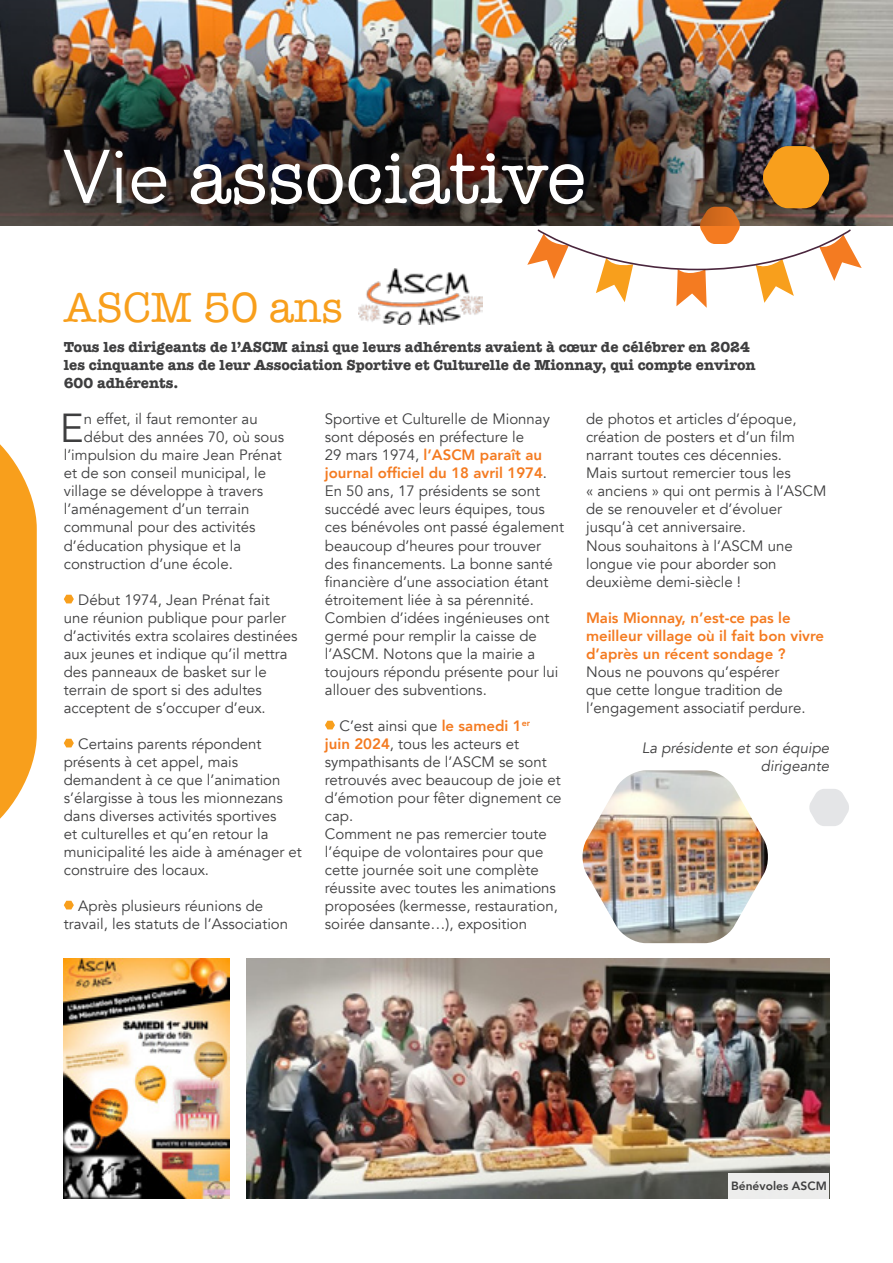
<style>
.page{position:relative;width:893px;height:1263px;background:#fff}
.page>*{position:absolute;margin:0;border:0;box-sizing:border-box;transform-origin:0 0}
.t1{font:75px "American Typewriter";color:#fff}
.t2{font:43.5px "American Typewriter";color:#f89f1c}
.t3{font:40.35px "Avenir";color:#3e3e3f}
.t4{font:15px/18px "Avenir";color:#3e3e3f}
.t5{font:700 15px/18px "American Typewriter";color:#3e3e3f}
.t6{font:800 15px/18px "Avenir";color:#f47b21}
.t7{font:italic 15px/18px "Avenir";color:#3e3e3f;text-align:right}
.t8{font:800 12px "Avenir";color:#3e3e3f}
.s1{font-family:"Avenir"}
.s2{font-weight:800;color:#f47b21}
</style>
<div class="page">
<img style="left:0;top:0;width:893px;height:225px">
<img style="left:0;top:4px;width:791px;height:222px">
<div style="left:47px;top:132px;width:555px;height:91px;background:#231f20;opacity:.75"></div>
<svg style="left:64px;top:595px;width:10px;height:8px"></svg>
<svg style="left:64px;top:739px;width:10px;height:8px"></svg>
<svg style="left:64px;top:901px;width:10px;height:8px"></svg>
<svg style="left:325px;top:721px;width:10px;height:8px"></svg>
<svg style="left:0;top:444px;width:37px;height:375px;background:#f9ad3f"></svg>
<img style="left:247px;top:958px;width:582px;height:240px">
<img style="left:64px;top:958px;width:166px;height:240px">
<img style="left:527px;top:146px;width:335px;height:162px">
<img style="left:359px;top:269px;width:124px;height:55px">
<img style="left:582px;top:770px;width:186px;height:174px">
<svg style="left:809px;top:789px;width:40px;height:37px"></svg>
<div style="left:729px;top:1173px;width:100px;height:25px;background:#ececec"></div>
<h1 class="t1" style="left:64px;top:121px;width:524px"><span class="s1">Vie</span> associative</h1>
<h2 class="t2" style="left:64px;top:274px;width:281px">ASCM 50 ans</h2>
<p class="t5" style="left:64px;top:338px;width:693px">Tous les dirigeants de l’ASCM ainsi que leurs adhérents avaient à cœur de célébrer en 2024 les cinquante ans de leur Association Sportive et Culturelle de Mionnay, qui compte environ<br>600 adhérents.</p>
<h3 class="t3" style="left:60px;top:405px;width:25px">E</h3>
<p class="t4" style="left:84px;top:411px;width:175px">n effet, il faut remonter au</p>
<p class="t4" style="left:325px;top:411px;width:241px">Sportive et Culturelle de Mionnay sont déposés en préfecture le<br>29 mars 1974, <span class="s2">l’ASCM paraît au journal officiel du 18 avril 1974</span>.<br>En 50 ans, 17 présidents se sont succédé avec leurs équipes, tous ces bénévoles ont passé également beaucoup d’heures pour trouver des financements. La bonne santé financière d’une association étant étroitement liée à sa pérennité.<br>Combien d’idées ingénieuses ont germé pour remplir la caisse de l’ASCM. Notons que la mairie a toujours répondu présente pour lui allouer des subventions.</p>
<p class="t4" style="left:325px;top:717px;width:238px;text-indent:15px">C’est ainsi que <span class="s2">le samedi 1</span><sup>er<br></sup><span class="s2">juin 2024</span>, tous les acteurs et sympathisants de l’ASCM se sont retrouvés avec beaucoup de joie et d’émotion pour fêter dignement ce cap.<br>Comment ne pas remercier toute l’équipe de volontaires pour que cette journée soit une complète réussite avec toutes les animations proposées (kermesse, restauration, soirée dansante…), exposition</p>
<p class="t4" style="left:586px;top:411px;width:242px">de photos et articles d’époque, création de posters et d’un film narrant toutes ces décennies.<br>Mais surtout remercier tous les<br>« anciens » qui ont permis à l’ASCM de se renouveler et d’évoluer jusqu’à cet anniversaire.<br>Nous souhaitons à l’ASCM une longue vie pour aborder son deuxième demi-siècle !</p>
<p class="t6" style="left:586px;top:608px;width:240px">Mais Mionnay, n’est-ce pas le meilleur village où il fait bon vivre d’après un récent sondage ?</p>
<p class="t4" style="left:586px;top:663px;width:221px">Nous ne pouvons qu’espérer que cette longue tradition de l’engagement associatif perdure.</p>
<p class="t7" style="left:642px;top:739px;width:189px">La présidente et son équipe dirigeante</p>
<p class="t4" style="left:84px;top:429px;width:202px">début des années 70, où sous</p>
<p class="t4" style="left:64px;top:447px;width:220px">l’impulsion du maire Jean Prénat</p>
<p class="t4" style="left:64px;top:465px;width:204px">et de son conseil municipal, le</p>
<p class="t4" style="left:64px;top:483px;width:201px">village se développe à travers</p>
<p class="t4" style="left:64px;top:501px;width:187px">l’aménagement d’un terrain</p>
<p class="t4" style="left:64px;top:519px;width:193px">communal pour des activités</p>
<p class="t4" style="left:64px;top:537px;width:179px">d’éducation physique et la</p>
<p class="t4" style="left:64px;top:555px;width:171px">construction d’une école.</p>
<p class="t4" style="left:64px;top:591px;width:235px;text-indent:15px">Début 1974, Jean Prénat fait une réunion publique pour parler d’activités extra scolaires destinées aux jeunes et indique qu’il mettra des panneaux de basket sur le terrain de sport si des adultes acceptent de s’occuper d’eux.</p>
<p class="t4" style="left:64px;top:735px;width:240px;text-indent:15px">Certains parents répondent présents à cet appel, mais demandent à ce que l’animation s’élargisse à tous les mionnezans dans diverses activités sportives<br>et culturelles et qu’en retour la municipalité les aide à aménager et construire des locaux.</p>
<p class="t4" style="left:64px;top:897px;width:226px;text-indent:15px">Après plusieurs réunions de travail, les statuts de l’Association</p>
<p class="t8" style="left:731px;top:1176px;width:97px">Bénévoles ASCM</p>
</div>
